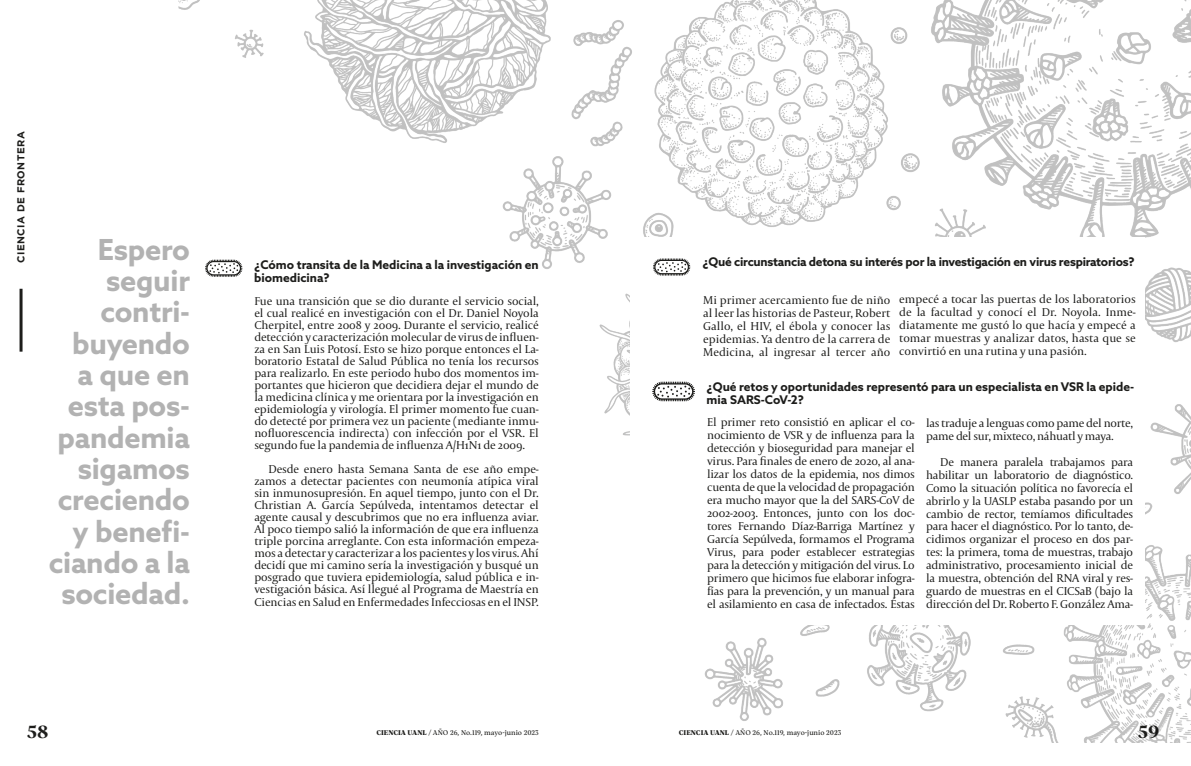
<style>
.page{position:relative;width:1191px;height:766px;background:#fff}
.page>*{position:absolute;margin:0;border:0;box-sizing:border-box;transform-origin:0 0}
.t1{font:700 29px/31.3px "Azo Sans";letter-spacing:-.01em;color:#b2b2b2;text-align:right}
.t2{font:700 18px "TRY Vesterbro";color:#1d1d1b;scale:1.1 1}
.t3{font:12px/12.9px "Capitolium 2";letter-spacing:-.01em;color:#1d1d1b;text-align:justify}
.t4{font:700 12px/13px "Azo Sans";color:#1d1d1b}
.t5{font:700 12px "Azo Sans";letter-spacing:-.02em;color:#1d1d1b}
.t6{font:700 10px "Gotham";letter-spacing:.05em;color:#1d1d1b}
.t7{font:7px "TRY Vesterbro";color:#1d1d1b}
.s1{font-weight:800}
</style>
<div class="page">
<hr style="left:20px;top:289px;width:3px;height:62px;background:#1d1d1b">
<img style="left:178px;top:0;width:1013px;height:742px">
<div style="left:630px;top:237px;width:514px;height:387px;background:#fff"></div>
<svg style="left:653px;top:258px;width:37px;height:17px"></svg>
<svg style="left:652px;top:381px;width:43px;height:20px"></svg>
<p class="t6" style="left:15px;top:263px;width:133px;rotate:-90deg">CIENCIA DE FRONTERA</p>
<p class="t1" style="left:49px;top:233px;width:143px">Espero seguir contri&shy;buyendo<br>a que en esta pos&shy;pandemia sigamos creciendo y benefi&shy;ciando a la sociedad.</p>
<p class="t4" style="left:254px;top:258px;width:286px">¿Cómo transita de la Medicina a la investigación en biomedicina?</p>
<p class="t3" style="left:254px;top:294px;width:286px;line-height:12px">Fue una transición que se dio durante el servicio social, el cual realicé en investigación con el Dr. Daniel Noyola Cherpitel, entre 2008 y 2009. Durante el servicio, realicé detección y caracterización molecular de virus de influen&shy;za en San Luis Potosí. Esto se hizo porque entonces el La&shy;boratorio Estatal de Salud Pública no tenía los recursos para realizarlo. En este periodo hubo dos momentos im&shy;portantes que hicieron que decidiera dejar el mundo de la medicina clínica y me orientara por la investigación en epidemiología y virología. El primer momento fue cuan&shy;do detecté por primera vez un paciente (mediante inmu&shy;nofluorescencia indirecta) con infección por el VSR. El segundo fue la pandemia de influenza A/H1N1 de 2009.</p>
<p class="t3" style="left:254px;top:462px;width:286px;line-height:12.1px;text-indent:14px">Desde enero hasta Semana Santa de ese año empe&shy;zamos a detectar pacientes con neumonía atípica viral sin inmunosupresión. En aquel tiempo, junto con el Dr.<br>Christian A. García Sepúlveda, intentamos detectar el agente causal y descubrimos que no era influenza aviar.<br>Al poco tiempo salió la información de que era influenza triple porcina arreglante. Con esta información empeza&shy;mos a detectar y caracterizar a los pacientes y los virus. Ahí decidí que mi camino sería la investigación y busqué un posgrado que tuviera epidemiología, salud pública e in&shy;vestigación básica. Así llegué al Programa de Maestría en Ciencias en Salud en Enfermedades Infecciosas en el INSP.</p>
<h2 class="t2" style="left:27px;top:720px;width:21px">58</h2>
<p class="t7" style="left:376px;top:727px;width:164px"><span class="s1">CIENCIA UANL /</span> AÑO 26, No.119, mayo-junio 2023</p>
<p class="t5" style="left:702px;top:253px;width:434px">¿Qué circunstancia detona su interés por la investigación en virus respiratorios?</p>
<p class="t3" style="left:703px;top:293px;width:189px">Mi primer acercamiento fue de niño al leer las historias de Pasteur, Robert Gallo, el HIV, el ébola y conocer las epidemias. Ya dentro de la carrera de Medicina, al ingresar al tercer año</p>
<p class="t3" style="left:899px;top:292px;width:238px">empecé a tocar las puertas de los laboratorios de la facultad y conocí el Dr. Noyola. Inme&shy;diatamente me gustó lo que hacía y empecé a tomar muestras y analizar datos, hasta que se convirtió en una rutina y una pasión.</p>
<p class="t4" style="left:706px;top:380px;width:429px">¿Qué retos y oportunidades representó para un especialista en VSR la epide&shy;mia SARS-CoV-2?</p>
<p class="t3" style="left:707px;top:415px;width:209px">El primer reto consistió en aplicar el co&shy;nocimiento de VSR y de influenza para la detección y bioseguridad para manejar el virus. Para finales de enero de 2020, al ana&shy;lizar los datos de la epidemia, nos dimos cuenta de que la velocidad de propagación era mucho mayor que la del SARS-CoV de 2002-2003. Entonces, junto con los doc&shy;tores Fernando Díaz-Barriga Martínez y García Sepúlveda, formamos el Programa Virus, para poder establecer estrategias para la detección y mitigación del virus. Lo primero que hicimos fue elaborar infogra&shy;fías para la prevención, y un manual para el asilamiento en casa de infectados. Éstas</p>
<p class="t3" style="left:926px;top:416px;width:208px">las traduje a lenguas como pame del norte, pame del sur, mixteco, náhuatl y maya.</p>
<p class="t3" style="left:926px;top:455px;width:208px;text-indent:14px">De manera paralela trabajamos para habilitar un laboratorio de diagnóstico.<br>Como la situación política no favorecía el abrirlo y la UASLP estaba pasando por un cambio de rector, temíamos dificultades para hacer el diagnóstico. Por lo tanto, de&shy;cidimos organizar el proceso en dos par&shy;tes: la primera, toma de muestras, trabajo administrativo, procesamiento inicial de la muestra, obtención del RNA viral y res&shy;guardo de muestras en el CICSaB (bajo la dirección del Dr. Roberto F. González Ama-</p>
<p class="t7" style="left:679px;top:727px;width:164px"><span class="s1">CIENCIA UANL /</span> AÑO 26, No.119, mayo-junio 2023</p>
<h2 class="t2" style="left:1138px;top:720px;width:21px">59</h2>
</div>
